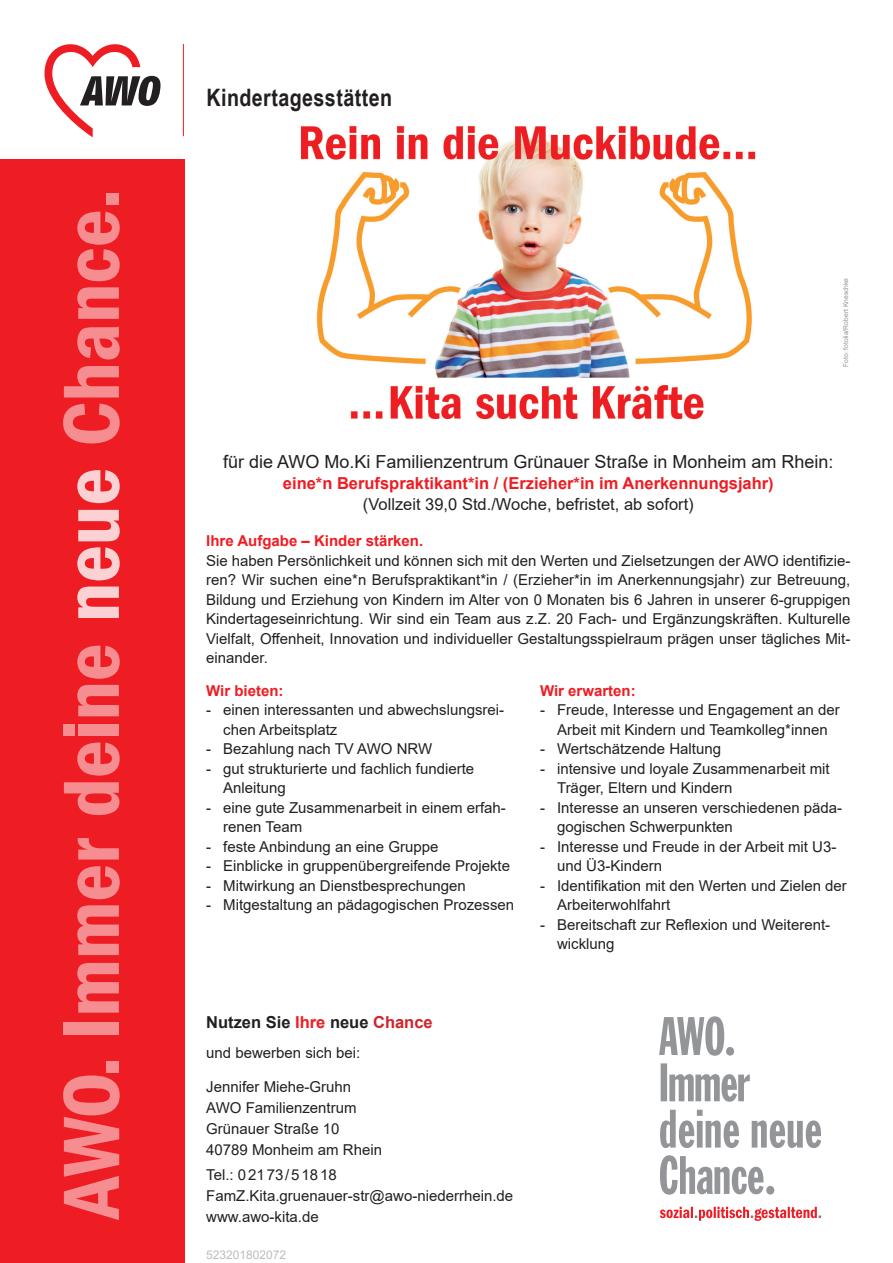
<style>
.page{position:relative;width:893px;height:1263px;background:#fff}
.page>*{position:absolute;margin:0;border:0;box-sizing:border-box;transform-origin:0 0}
.t1{font:700 24px "Arial Narrow";letter-spacing:.02em;color:#231f20}
.Block_1_größer{font:18px "Arial";color:#231f20}
.Block_1_größer-2{font:700 16.5px "Arial";color:#ee1d23}
.Block_1_größer-3{font:16.5px "Arial";color:#231f20}
.Kontakt{font:700 16.5px "Arial";color:#231f20}
.Fließtext{font:15px/19.5px "Arial";color:#231f20}
.Kontakt-2{font:15px "Arial";color:#231f20}
.Überschrift{font:700 15px "Arial";color:#ee1d23}
.Block_1{font:12px "Arial";color:#bcbdc0}
.t2{font:6.75px "Arial";color:#939598}
.s1{color:#ee1d23}
.s2{color:#d1232a}
</style>
<div class="page">
<div style="left:0;top:159px;width:184px;height:1104px;background:#ee1d23"></div>
<svg style="left:44px;top:44px;width:116px;height:93px"></svg>
<hr style="left:183px;top:44px;width:1px;height:92px;background:#ee1d23">
<svg style="left:63px;top:1075px;width:57px;height:145px"></svg>
<div style="left:107px;top:1061px;width:12px;height:11px;background:#f68d90"></div>
<div style="left:64px;top:1022px;width:55px;height:12px;background:#f68d90"></div>
<svg style="left:77px;top:963px;width:42px;height:50px"></svg>
<svg style="left:77px;top:905px;width:42px;height:50px"></svg>
<svg style="left:77px;top:866px;width:43px;height:33px"></svg>
<svg style="left:78px;top:838px;width:41px;height:21px"></svg>
<svg style="left:64px;top:782px;width:55px;height:33px"></svg>
<svg style="left:77px;top:742px;width:43px;height:34px"></svg>
<div style="left:78px;top:725px;width:41px;height:11px;background:#f68d90"></div>
<div style="left:64px;top:724px;width:11px;height:12px;background:#f68d90"></div>
<svg style="left:77px;top:685px;width:42px;height:31px"></svg>
<svg style="left:77px;top:646px;width:43px;height:33px"></svg>
<svg style="left:77px;top:586px;width:42px;height:32px"></svg>
<svg style="left:77px;top:547px;width:43px;height:33px"></svg>
<svg style="left:78px;top:510px;width:42px;height:31px"></svg>
<svg style="left:77px;top:470px;width:43px;height:33px"></svg>
<svg style="left:63px;top:403px;width:57px;height:40px"></svg>
<svg style="left:64px;top:366px;width:55px;height:31px"></svg>
<svg style="left:77px;top:327px;width:43px;height:32px"></svg>
<svg style="left:77px;top:287px;width:42px;height:32px"></svg>
<svg style="left:77px;top:212px;width:43px;height:69px"></svg>
<div style="left:107px;top:193px;width:12px;height:11px;background:#f68d90"></div>
<svg style="left:660px;top:1207px;width:161px;height:14px"></svg>
<svg style="left:660px;top:1155px;width:114px;height:40px"></svg>
<svg style="left:660px;top:1110px;width:161px;height:38px"></svg>
<svg style="left:661px;top:1063px;width:89px;height:39px"></svg>
<svg style="left:659px;top:1016px;width:75px;height:40px"></svg>
<img style="left:300px;top:126px;width:456px;height:293px">
<h1 class="t1" style="left:206px;top:79px;width:187px">Kindertagesstätten</h1>
<p class="t2" style="left:841px;top:367px;width:90px;rotate:-90deg">Foto: fotolia/Robert Kneschke</p>
<p class="Block_1_größer" style="left:223px;top:449px;width:612px">für die AWO Mo.Ki Familienzentrum Grünauer Straße in Monheim am Rhein:</p>
<p class="Block_1_größer-2" style="left:283px;top:472px;width:492px">eine*n Berufspraktikant*in / (Erzieher*in im Anerkennungsjahr)</p>
<p class="Block_1_größer-3" style="left:363px;top:493px;width:332px">(Vollzeit 39,0 Std./Woche, befristet, ab sofort)</p>
<p class="Überschrift" style="left:206px;top:530px;width:219px">Ihre Aufgabe – Kinder stärken.</p>
<p class="Fließtext" style="left:206px;top:550px;width:646px;text-align:justify">Sie haben Persönlichkeit und können sich mit den Werten und Zielsetzungen der AWO identifizie&shy;ren? Wir suchen eine*n Berufspraktikant*in / (Erzieher*in im Anerkennungsjahr) zur Betreuung, Bildung und Erziehung von Kindern im Alter von 0 Monaten bis 6 Jahren in unserer 6-gruppigen Kindertageseinrichtung. Wir sind ein Team aus z.Z. 20 Fach- und Ergänzungskräften. Kulturelle Vielfalt, Offenheit, Innovation und individueller Gestaltungsspielraum prägen unser tägliches Mit&shy;einander.</p>
<p class="Überschrift" style="left:206px;top:680px;width:79px">Wir bieten:</p>
<p class="Fließtext" style="left:223px;top:700px;width:283px;text-indent:-17px">- einen interessanten und abwechslungsrei&shy;chen Arbeitsplatz</p>
<p class="Fließtext" style="left:206px;top:739px;width:227px">- Bezahlung nach TV AWO NRW</p>
<p class="Fließtext" style="left:223px;top:758px;width:252px;text-indent:-17px">- gut strukturierte und fachlich fundierte<br>Anleitung</p>
<p class="Fließtext" style="left:223px;top:797px;width:284px;text-indent:-17px">- eine gute Zusammenarbeit in einem erfah&shy;renen Team</p>
<p class="Fließtext" style="left:206px;top:836px;width:234px">- feste Anbindung an eine Gruppe</p>
<p class="Fließtext" style="left:206px;top:856px;width:305px">- Einblicke in gruppenübergreifende Projekte</p>
<p class="Fließtext" style="left:206px;top:875px;width:261px">- Mitwirkung an Dienstbesprechungen</p>
<p class="Fließtext" style="left:206px;top:895px;width:309px">- Mitgestaltung an pädagogischen Prozessen</p>
<p class="Kontakt" style="left:206px;top:1011px;width:228px">Nutzen Sie <span class="s1">Ihre</span> neue <span class="s2">Chance</span></p>
<p class="Kontakt-2" style="left:206px;top:1042px;width:156px">und bewerben sich bei:</p>
<p class="Kontakt-2" style="left:206px;top:1076px;width:147px">Jennifer Miehe-Gruhn</p>
<p class="Kontakt-2" style="left:206px;top:1097px;width:152px">AWO Familienzentrum</p>
<p class="Kontakt-2" style="left:206px;top:1118px;width:135px">Grünauer Straße 10</p>
<p class="Kontakt-2" style="left:206px;top:1139px;width:177px">40789 Monheim am Rhein</p>
<p class="Kontakt-2" style="left:206px;top:1164px;width:132px">Tel.: 02173/51818</p>
<p class="Kontakt-2" style="left:206px;top:1185px;width:308px">FamZ.Kita.gruenauer-str@awo-niederrhein.de</p>
<p class="Kontakt-2" style="left:206px;top:1206px;width:114px">www.awo-kita.de</p>
<p class="Block_1" style="left:206px;top:1246px;width:82px">523201802072</p>
<p class="Überschrift" style="left:540px;top:680px;width:97px">Wir erwarten:</p>
<p class="Fließtext" style="left:540px;top:700px;width:301px;text-align:center">- Freude, Interesse und Engagement an der<br>Arbeit mit Kindern und Teamkolleg*innen</p>
<p class="Fließtext" style="left:540px;top:739px;width:182px">- Wertschätzende Haltung</p>
<p class="Fließtext" style="left:557px;top:758px;width:274px;text-indent:-17px">- intensive und loyale Zusammenarbeit mit<br>Träger, Eltern und Kindern</p>
<p class="Fließtext" style="left:557px;top:797px;width:287px;text-indent:-17px">- Interesse an unseren verschiedenen päda&shy;gogischen Schwerpunkten</p>
<p class="Fließtext" style="left:557px;top:836px;width:281px;text-indent:-17px">- Interesse und Freude in der Arbeit mit U3- und Ü3-Kindern</p>
<p class="Fließtext" style="left:557px;top:875px;width:291px;text-indent:-17px">- Identifikation mit den Werten und Zielen der<br>Arbeiterwohlfahrt</p>
<p class="Fließtext" style="left:557px;top:914px;width:275px;text-indent:-17px">- Bereitschaft zur Reflexion und Weiterent&shy;wicklung</p>
</div>
